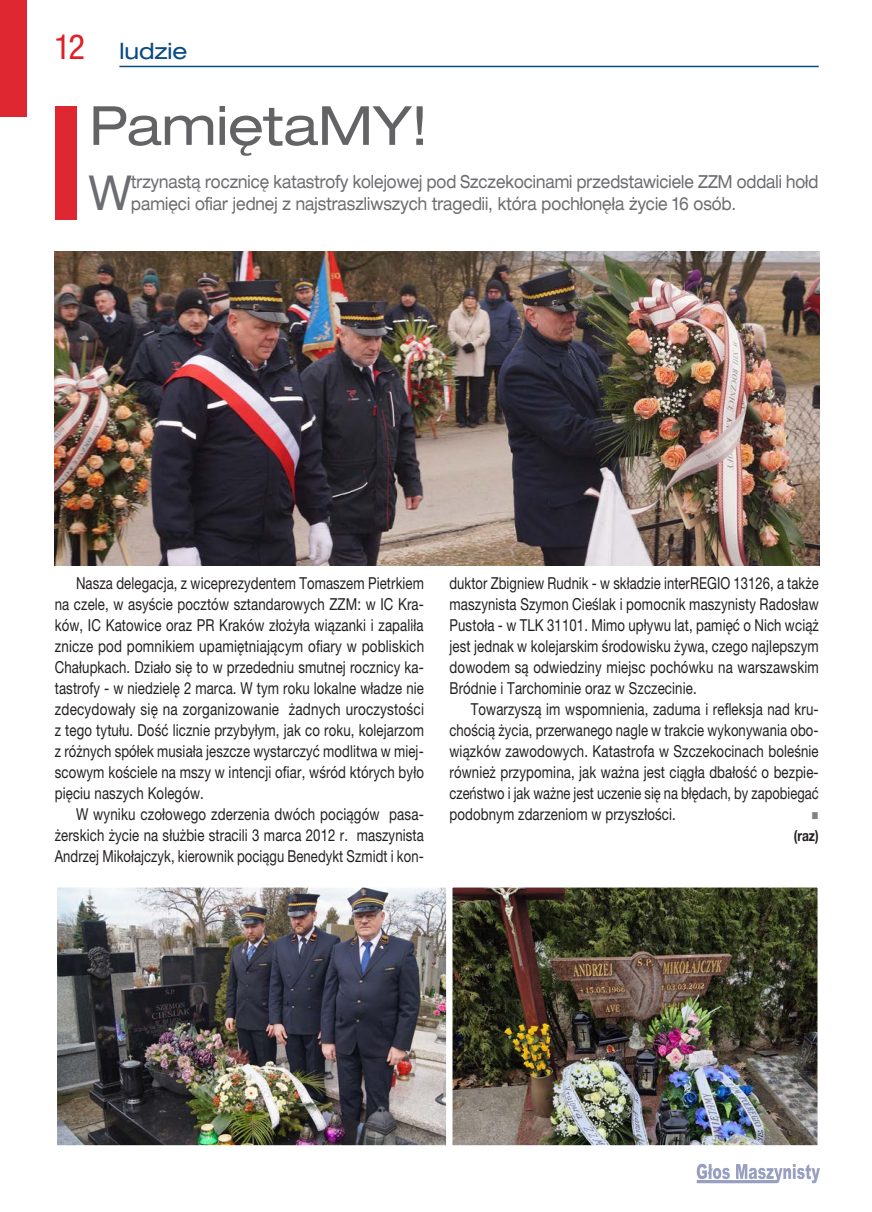
<style>
.page{position:relative;width:872px;height:1212px;background:#fff}
.page>*{position:absolute;margin:0;border:0;box-sizing:border-box;transform-origin:0 0}
.tytuł_duży_43_light_extended{font:expanded 54px "Helvetica Neue LT Pro";letter-spacing:-.005em;color:#636366}
.lead{font:expanded 48.3px "Helvetica Neue LT Pro";color:#6c6d70;scale:.8 1}
.tytuł_duży_43_light_extended-2{font:expanded 22.5px "Helvetica Neue LT Pro";color:#094b85}
.lead-2{font:expanded 18px/21.6px "Helvetica Neue LT Pro";color:#6c6d70;scale:.8 1}
.podstawowy_copy{font:16.5px/21px "Helvetica Neue LT Pro";letter-spacing:.01em;color:#231f20;text-align:justify;scale:.8 1}
.podstawowy_copy-2{font:16.5px/21px "Helvetica Neue LT Pro";letter-spacing:.01em;color:#231f20;text-align:justify;scale:.79 1}
.podstawowy_copy-3{font:16.5px/21px "Helvetica Neue LT Pro";letter-spacing:.01em;color:#231f20;text-align:justify;scale:.81 1}
.autor{font:700 15px "Helvetica Neue LT Pro";color:#231f20;scale:.8 1}
.podstawowy_copy-4{font:12px "Wingdings";color:#808285;scale:.8 1}
.s1{font-stretch:condensed;font-size:34.5px;color:#e01f26}
</style>
<div class="page">
<svg style="left:696px;top:1164px;width:124px;height:19px"></svg>
<div style="left:0;top:0;width:27px;height:117px;background:#de2730"></div>
<hr style="left:119px;top:66px;width:699px;height:1px;background:#094b85">
<div style="left:55px;top:106px;width:21px;height:114px;background:#de2730"></div>
<img style="left:54px;top:251px;width:766px;height:315px">
<img style="left:58px;top:888px;width:758px;height:256px">
<div style="left:51px;top:881px;width:401px;height:270px;border:6px solid #fff"></div>
<div style="left:446px;top:881px;width:377px;height:270px;border:6px solid #fff"></div>
<p class="tytuł_duży_43_light_extended-2" style="left:54px;top:37px;width:135px"><span class="s1">12</span> ludzie</p>
<p class="tytuł_duży_43_light_extended" style="left:89px;top:92px;width:341px">PamiętaMY!</p>
<p class="lead" style="left:89px;top:162px;width:54px">W</p>
<p class="lead-2" style="left:131px;top:170px;width:860px">trzynastą rocznicę katastrofy kolejowej pod Szczekocinami przedstawiciele ZZM oddali hołd pamięci ofiar jednej z najstraszliwszych tragedii, która pochłonęła życie 16 osób.</p>
<p class="podstawowy_copy" style="left:55px;top:573px;width:463px;text-indent:21px">Nasza delegacja, z wiceprezydentem Tomaszem Pietrkiem na czele, w asyście pocztów sztandarowych ZZM: w IC Kra&shy;ków, IC Katowice oraz PR Kraków złożyła wiązanki i zapaliła znicze pod pomnikiem upamiętniającym ofiary w pobliskich Chałupkach. Działo się to w przededniu smutnej rocznicy ka&shy;tastrofy - w niedzielę 2 marca. W tym roku lokalne władze nie zdecydowały się na zorganizowanie żadnych uroczystości z tego tytułu. Dość licznie przybyłym, jak co roku, kolejarzom z różnych spółek musiała jeszcze wystarczyć modlitwa w miej&shy;scowym kościele na mszy w intencji ofiar, wśród których było pięciu naszych Kolegów.</p>
<p class="podstawowy_copy-3" style="left:55px;top:804px;width:457px;text-indent:21px">W wyniku czołowego zderzenia dwóch pociągów pasa&shy;żerskich życie na służbie stracili 3 marca 2012 r. maszynista Andrzej Mikołajczyk, kierownik pociągu Benedykt Szmidt i kon-</p>
<p class="podstawowy_copy-2" style="left:449px;top:573px;width:469px">duktor Zbigniew Rudnik - w składzie interREGIO 13126, a także maszynista Szymon Cieślak i pomocnik maszynisty Radosław Pustoła - w TLK 31101. Mimo upływu lat, pamięć o Nich wciąż jest jednak w kolejarskim środowisku żywa, czego najlepszym dowodem są odwiedziny miejsc pochówku na warszawskim Bródnie i Tarchominie oraz w Szczecinie.</p>
<p class="podstawowy_copy" style="left:449px;top:699px;width:463px;text-indent:21px">Towarzyszą im wspomnienia, zaduma i refleksja nad kru&shy;chością życia, przerwanego nagle w trakcie wykonywania obo&shy;wiązków zawodowych. Katastrofa w Szczekocinach boleśnie również przypomina, jak ważna jest ciągła dbałość o bezpie&shy;czeństwo i jak ważne jest uczenie się na błędach, by zapobiegać podobnym zdarzeniom w przyszłości.</p>
<p class="podstawowy_copy-4" style="left:811px;top:810px;width:10px">■</p>
<p class="autor" style="left:794px;top:826px;width:33px">(raz)</p>
</div>
